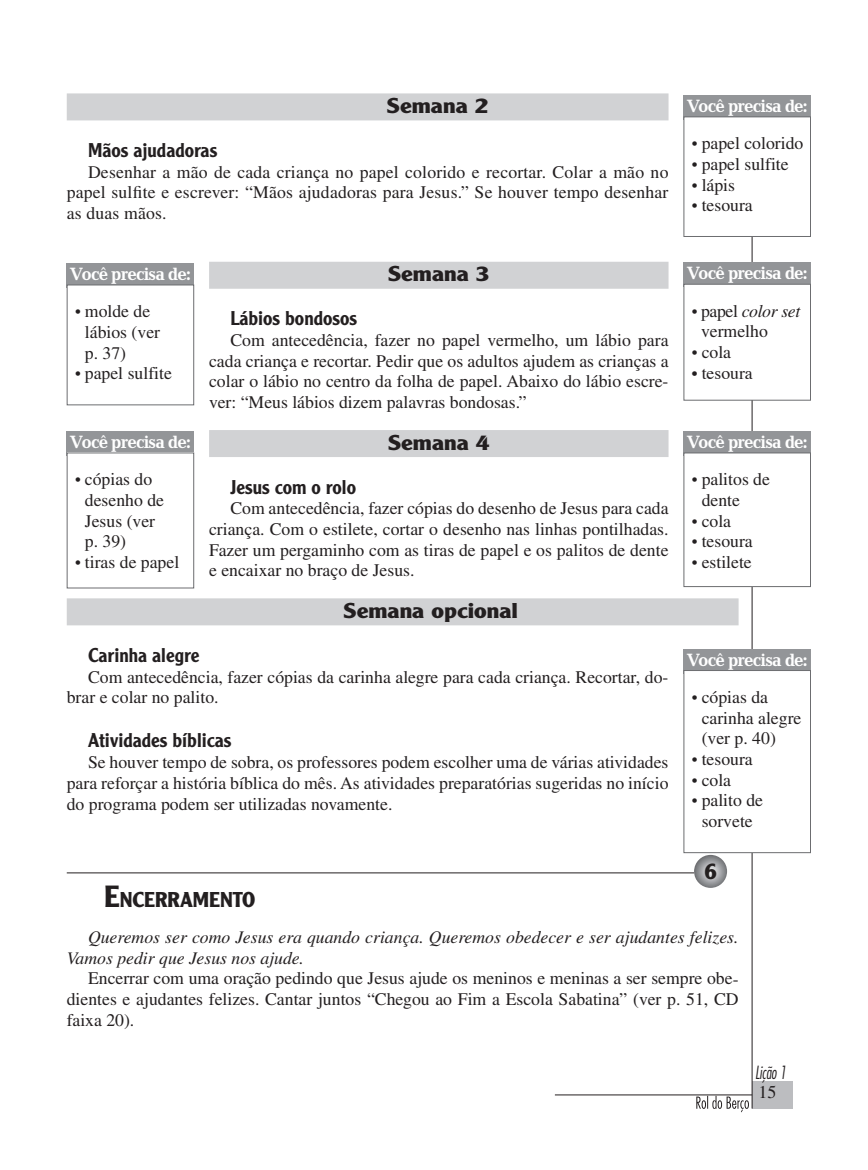
<style>
.page{position:relative;width:868px;height:1170px;background:#fff}
.page>*{position:absolute;margin:0;border:0;box-sizing:border-box;transform-origin:0 0}
.t1{font:700 22.5px "Clearface Gothic LT Std";color:#231f20}
.t2{font:700 21px "Clearface Gothic LT Std";color:#231f20;scale:1.2 1}
.t3{font:700 21px "Clearface Gothic LT Std";color:#231f20}
.t4{font:500 19.5px "Clearface Gothic LT Std";color:#231f20}
.t5{font:700 18px "Candida Std";letter-spacing:-.05em;color:#fff;scale:.95 1}
.t6{font:18px "Times LT Std";color:#231f20}
.t7{font:17.7px/20.7px "Times LT Std";color:#231f20}
.t8{font:italic 17.7px/20.7px "Times LT Std";color:#231f20}
.t9{font:17.7px "Times";color:#231f20}
.t10{font:italic 300 condensed 17.7px "Futura Std";color:#231f20;scale:.85 1}
.s1{font-size:16.5px}
.s2{font-style:italic}
.s3{font-size:30px}
</style>
<div class="page">
<div style="left:752px;top:1081px;width:41px;height:27px;background:#bcbdc0"></div>
<hr style="left:752px;top:98px;width:1px;height:1010px;background:#231f20">
<hr style="left:555px;top:1094px;width:197px;height:1px;background:#231f20">
<svg style="left:696px;top:1096px;width:53px;height:16px"></svg>
<div style="left:67px;top:93px;width:602px;height:27px;background:#d1d2d4"></div>
<div style="left:209px;top:262px;width:460px;height:27px;background:#d1d2d4"></div>
<div style="left:209px;top:430px;width:460px;height:27px;background:#d1d2d4"></div>
<div style="left:67px;top:598px;width:672px;height:27px;background:#d1d2d4"></div>
<svg style="left:692px;top:853px;width:37px;height:37px"></svg>
<div style="left:690px;top:850px;width:42px;height:42px;border:4px solid #fff;border-radius:50%"></div>
<hr style="left:67px;top:872px;width:627px;height:1px;background:#231f20">
<div style="left:684px;top:95px;width:127px;height:25px;background:#939598"></div>
<div style="left:684px;top:117px;width:126px;height:119px;background:#fff"></div>
<div style="left:684px;top:117px;width:127px;height:120px;border:1px solid #6c6d70"></div>
<div style="left:684px;top:262px;width:127px;height:25px;background:#939598"></div>
<div style="left:684px;top:284px;width:126px;height:116px;background:#fff"></div>
<div style="left:684px;top:284px;width:127px;height:117px;border:1px solid #6c6d70"></div>
<div style="left:67px;top:431px;width:127px;height:25px;background:#939598"></div>
<div style="left:67px;top:453px;width:127px;height:135px;background:#fff"></div>
<div style="left:67px;top:453px;width:127px;height:135px;border:1px solid #6c6d70"></div>
<div style="left:684px;top:649px;width:127px;height:24px;background:#939598"></div>
<div style="left:684px;top:670px;width:126px;height:183px;background:#fff"></div>
<div style="left:684px;top:670px;width:127px;height:183px;border:1px solid #6c6d70"></div>
<div style="left:67px;top:263px;width:127px;height:25px;background:#939598"></div>
<div style="left:67px;top:285px;width:127px;height:120px;background:#fff"></div>
<div style="left:67px;top:285px;width:127px;height:120px;border:1px solid #6c6d70"></div>
<div style="left:684px;top:431px;width:127px;height:25px;background:#939598"></div>
<div style="left:684px;top:453px;width:126px;height:134px;background:#fff"></div>
<div style="left:684px;top:453px;width:127px;height:134px;border:1px solid #6c6d70"></div>
<p class="t2" style="left:387px;top:93px;width:87px">Semana 2</p>
<p class="t4" style="left:88px;top:138px;width:131px">Mãos ajudadoras</p>
<p class="t7" style="left:67px;top:161px;width:603px;text-align:justify;text-indent:21px">Desenhar a mão de cada criança no papel colorido e recortar. Colar a mão no papel sulfite e escrever: “Mãos ajudadoras para Jesus.” Se houver tempo desenhar as duas mãos.</p>
<p class="t5" style="left:687px;top:96px;width:129px">Você precisa de:</p>
<p class="t7" style="left:692px;top:133px;width:113px"><span class="s1">•</span> papel colorido</p>
<p class="t7" style="left:692px;top:154px;width:98px"><span class="s1">•</span> papel sulfite</p>
<p class="t7" style="left:692px;top:174px;width:45px"><span class="s1">•</span> lápis</p>
<p class="t7" style="left:692px;top:195px;width:63px"><span class="s1">•</span> tesoura</p>
<p class="t5" style="left:70px;top:264px;width:129px">Você precisa de:</p>
<p class="t7" style="left:85px;top:301px;width:77px;text-indent:-10px"><span class="s1">•</span> molde de lábios (ver p. 37)</p>
<p class="t7" style="left:75px;top:363px;width:98px"><span class="s1">•</span> papel sulfite</p>
<p class="t5" style="left:70px;top:432px;width:129px">Você precisa de:</p>
<p class="t7" style="left:85px;top:469px;width:81px;text-indent:-10px"><span class="s1">•</span> cópias do desenho de<br>Jesus (ver p. 39)</p>
<p class="t7" style="left:75px;top:552px;width:106px"><span class="s1">•</span> tiras de papel</p>
<p class="t2" style="left:388px;top:262px;width:87px">Semana 3</p>
<p class="t4" style="left:230px;top:306px;width:128px">Lábios bondosos</p>
<p class="t7" style="left:209px;top:330px;width:461px;text-align:justify;text-indent:21px">Com antecedência, fazer no papel vermelho, um lábio para cada criança e recortar. Pedir que os adultos ajudem as crianças a colar o lábio no centro da folha de papel. Abaixo do lábio escre&shy;ver: “Meus lábios dizem palavras bondosas.”</p>
<p class="t2" style="left:388px;top:430px;width:87px">Semana 4</p>
<p class="t4" style="left:230px;top:475px;width:127px">Jesus com o rolo</p>
<p class="t7" style="left:209px;top:498px;width:461px;text-align:justify;text-indent:21px">Com antecedência, fazer cópias do desenho de Jesus para cada criança. Com o estilete, cortar o desenho nas linhas pontilhadas.<br>Fazer um pergaminho com as tiras de papel e os palitos de dente e encaixar no braço de Jesus.</p>
<p class="t2" style="left:343px;top:598px;width:147px">Semana opcional</p>
<p class="t4" style="left:88px;top:643px;width:113px">Carinha alegre</p>
<p class="t7" style="left:67px;top:666px;width:603px;text-indent:21px">Com antecedência, fazer cópias da carinha alegre para cada criança. Recortar, do&shy;brar e colar no palito.</p>
<p class="t4" style="left:88px;top:728px;width:145px">Atividades bíblicas</p>
<p class="t7" style="left:67px;top:752px;width:603px;text-align:justify;text-indent:21px">Se houver tempo de sobra, os professores podem escolher uma de várias atividades para reforçar a história bíblica do mês. As atividades preparatórias sugeridas no início do programa podem ser utilizadas novamente.</p>
<p class="t5" style="left:687px;top:263px;width:129px">Você precisa de:</p>
<p class="t7" style="left:701px;top:300px;width:101px;text-indent:-9px"><span class="s1">•</span> papel <span class="s2">color set </span>vermelho</p>
<p class="t7" style="left:692px;top:342px;width:41px"><span class="s1">•</span> cola</p>
<p class="t9" style="left:692px;top:356px;width:63px"><span class="s1">•</span> tesoura</p>
<p class="t5" style="left:687px;top:432px;width:129px">Você precisa de:</p>
<p class="t7" style="left:702px;top:469px;width:70px;text-indent:-10px"><span class="s1">•</span> palitos de dente</p>
<p class="t7" style="left:692px;top:510px;width:41px"><span class="s1">•</span> cola</p>
<p class="t7" style="left:692px;top:531px;width:63px"><span class="s1">•</span> tesoura</p>
<p class="t7" style="left:692px;top:552px;width:62px"><span class="s1">•</span> estilete</p>
<p class="t5" style="left:687px;top:649px;width:129px">Você precisa de:</p>
<p class="t7" style="left:702px;top:686px;width:101px;text-indent:-10px"><span class="s1">•</span> cópias da carinha alegre (ver p. 40)</p>
<p class="t7" style="left:692px;top:749px;width:63px"><span class="s1">•</span> tesoura</p>
<p class="t7" style="left:692px;top:769px;width:41px"><span class="s1">•</span> cola</p>
<p class="t7" style="left:692px;top:790px;width:73px;text-align:center"><span class="s1">•</span> palito de sorvete</p>
<p class="t1" style="left:704px;top:858px;width:14px">6</p>
<p class="t3" style="left:104px;top:888px;width:153px"><span class="s3">E</span>NCERRAMENTO</p>
<p class="t8" style="left:67px;top:927px;width:673px;text-indent:21px">Queremos ser como Jesus era quando criança. Queremos obedecer e ser ajudantes felizes.<br>Vamos pedir que Jesus nos ajude.</p>
<p class="t7" style="left:67px;top:968px;width:673px;text-align:justify;text-indent:21px">Encerrar com uma oração pedindo que Jesus ajude os meninos e meninas a ser sempre obe&shy;dientes e ajudantes felizes. Cantar juntos “Chegou ao Fim a Escola Sabatina” (ver p. 51, CD faixa 20).</p>
<p class="t10" style="left:755px;top:1062px;width:38px">Lição 1</p>
<p class="t6" style="left:758px;top:1082px;width:19px">15</p>
</div>
